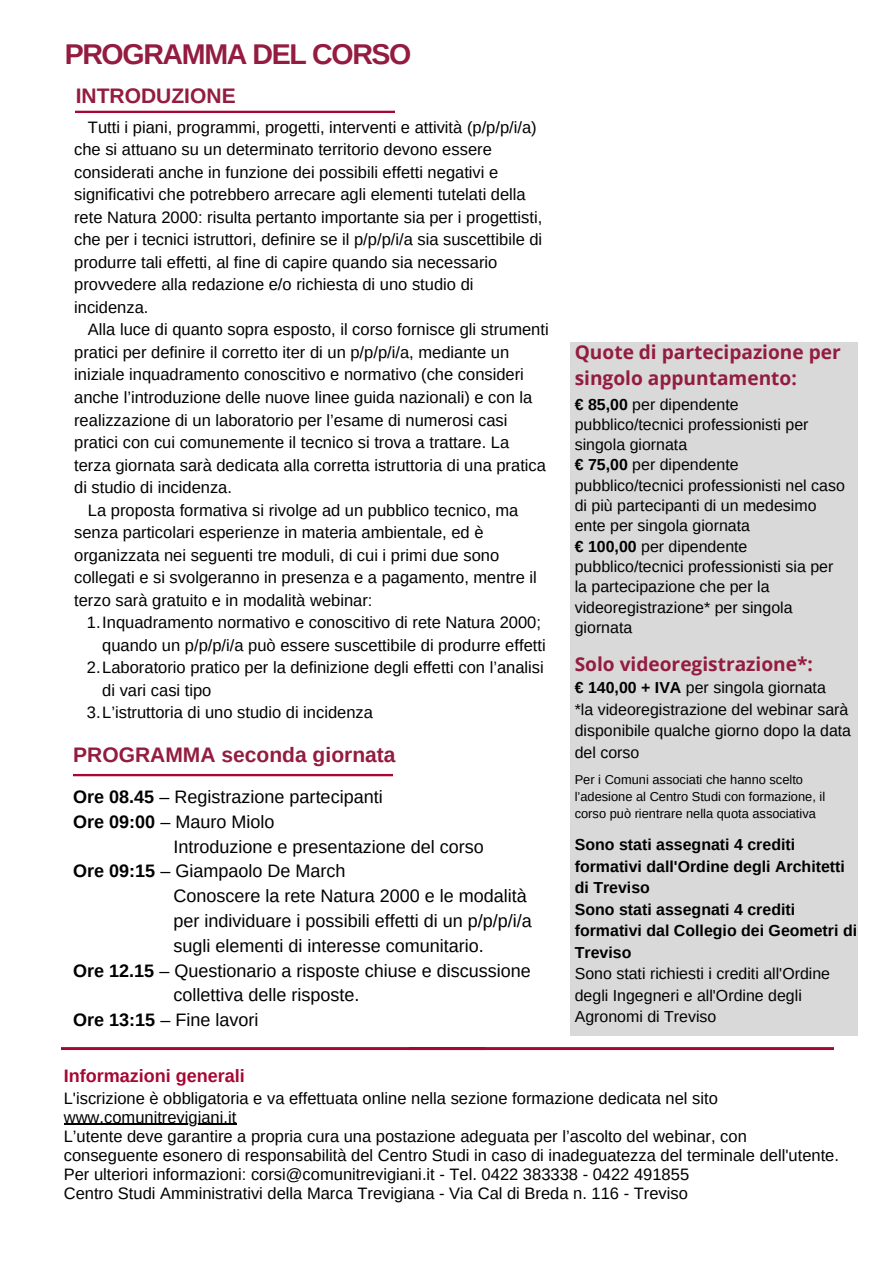
<style>
.page{position:relative;width:894px;height:1264px;background:#fff}
.page>*{position:absolute;margin:0;border:0;box-sizing:border-box;transform-origin:0 0}
.t1{font:700 28.5px "Arimo";letter-spacing:-.05em;color:#931c40}
.t2{font:700 21px "Arimo";color:#931c40}
.t3{font:700 19.05px/26.2px "Open Sans";color:#931c40}
.t4{font:18px "Arimo";color:#000}
.t5{font:700 18px "Arimo";color:#a60733}
.t6{font:16.5px/22.5px "Arimo";color:#000}
.t7{font:15.9px/20.2px "Arimo";color:#000}
.t8{font:700 15.9px/21.5px "Arimo";color:#000}
.t9{font:12.9px/17.1px "Arimo";color:#000}
.s1{font-weight:700}
</style>
<div class="page">
<hr style="left:64px;top:1123px;width:172px;height:1px;background:#000">
<svg style="left:61px;top:1047px;width:772px;height:4px"></svg>
<svg style="left:76px;top:110px;width:318px;height:3px"></svg>
<svg style="left:73px;top:773px;width:319px;height:3px"></svg>
<div style="left:570px;top:342px;width:287px;height:693px;background:#d9d9d9"></div>
<p class="t1" style="left:65px;top:39px;width:348px">PROGRAMMA DEL CORSO</p>
<p class="t2" style="left:76px;top:84px;width:161px">INTRODUZIONE</p>
<p class="t6" style="left:74px;top:116px;width:469px;text-indent:14px">Tutti i piani, programmi, progetti, interventi e attività (p/p/p/i/a) che si attuano su un determinato territorio devono essere considerati anche in funzione dei possibili effetti negativi e significativi che potrebbero arrecare agli elementi tutelati della rete Natura 2000: risulta pertanto importante sia per i progettisti, che per i tecnici istruttori, definire se il p/p/p/i/a sia suscettibile di produrre tali effetti, al fine di capire quando sia necessario provvedere alla redazione e/o richiesta di uno studio di incidenza.</p>
<p class="t6" style="left:74px;top:318px;width:476px;text-indent:14px">Alla luce di quanto sopra esposto, il corso fornisce gli strumenti pratici per definire il corretto iter di un p/p/p/i/a, mediante un iniziale inquadramento conoscitivo e normativo (che consideri anche l’introduzione delle nuove linee guida nazionali) e con la realizzazione di un laboratorio per l’esame di numerosi casi pratici con cui comunemente il tecnico si trova a trattare. La terza giornata sarà dedicata alla corretta istruttoria di una pratica di studio di incidenza.</p>
<p class="t6" style="left:74px;top:498px;width:464px;text-indent:14px">La proposta formativa si rivolge ad un pubblico tecnico, ma senza particolari esperienze in materia ambientale, ed è organizzata nei seguenti tre moduli, di cui i primi due sono collegati e si svolgeranno in presenza e a pagamento, mentre il terzo sarà gratuito e in modalità webinar:</p>
<p class="t6" style="left:87px;top:611px;width:460px;text-align:right">1.Inquadramento normativo e conoscitivo di rete Natura 2000; quando un p/p/p/i/a può essere suscettibile di produrre effetti</p>
<p class="t6" style="left:102px;top:656px;width:443px;text-indent:-15px">2.Laboratorio pratico per la definizione degli effetti con l’analisi di vari casi tipo</p>
<p class="t6" style="left:87px;top:701px;width:287px">3.L’istruttoria di uno studio di incidenza</p>
<p class="t2" style="left:73px;top:743px;width:324px">PROGRAMMA seconda giornata</p>
<p class="t4" style="left:73px;top:786px;width:311px"><span class="s1">Ore 08.45</span> – Registrazione partecipanti</p>
<p class="t4" style="left:73px;top:811px;width:203px"><span class="s1">Ore 09:00</span> – Mauro Miolo</p>
<p class="t4" style="left:173px;top:836px;width:312px">Introduzione e presentazione del corso</p>
<p class="t4" style="left:73px;top:861px;width:274px"><span class="s1">Ore 09:15</span> – Giampaolo De March</p>
<p class="t4" style="left:173px;top:885px;width:355px">Conoscere la rete Natura 2000 e le modalità</p>
<p class="t4" style="left:173px;top:910px;width:360px">per individuare i possibili effetti di un p/p/p/i/a</p>
<p class="t4" style="left:173px;top:935px;width:312px">sugli elementi di interesse comunitario.</p>
<p class="t4" style="left:73px;top:960px;width:459px"><span class="s1">Ore 12.15</span> – Questionario a risposte chiuse e discussione</p>
<p class="t4" style="left:173px;top:985px;width:188px">collettiva delle risposte.</p>
<p class="t4" style="left:73px;top:1009px;width:187px"><span class="s1">Ore 13:15</span> – Fine lavori</p>
<p class="t3" style="left:574px;top:338px;width:267px">Quote di partecipazione per singolo appuntamento:</p>
<p class="t7" style="left:574px;top:394px;width:235px"><span class="s1">€ 85,00</span> per dipendente pubblico/tecnici professionisti per singola giornata</p>
<p class="t7" style="left:574px;top:455px;width:271px"><span class="s1">€ 75,00</span> per dipendente pubblico/tecnici professionisti nel caso di più partecipanti di un medesimo ente per singola giornata</p>
<p class="t7" style="left:574px;top:536px;width:260px"><span class="s1">€ 100,00</span> per dipendente pubblico/tecnici professionisti sia per la partecipazione che per la videoregistrazione* per singola giornata</p>
<p class="t3" style="left:574px;top:650px;width:240px">Solo videoregistrazione*:</p>
<p class="t7" style="left:574px;top:677px;width:252px"><span class="s1">€ 140,00 + IVA</span> per singola giornata</p>
<p class="t7" style="left:574px;top:698px;width:278px;line-height:21.5px">*la videoregistrazione del webinar sarà disponibile qualche giorno dopo la data del corso</p>
<p class="t9" style="left:574px;top:770px;width:252px">Per i Comuni associati che hanno scelto l’adesione al Centro Studi con formazione, il corso può rientrare nella quota associativa</p>
<p class="t8" style="left:574px;top:834px;width:272px">Sono stati assegnati 4 crediti formativi dall'Ordine degli Architetti di Treviso</p>
<p class="t8" style="left:574px;top:898px;width:284px">Sono stati assegnati 4 crediti formativi dal Collegio dei Geometri di<br>Treviso</p>
<p class="t7" style="left:574px;top:963px;width:257px;line-height:21.5px">Sono stati richiesti i crediti all'Ordine degli Ingegneri e all'Ordine degli<br>Agronomi di Treviso</p>
<p class="t5" style="left:64px;top:1065px;width:182px">Informazioni generali</p>
<p class="t6" style="left:64px;top:1088px;width:655px;line-height:19.2px">L'iscrizione è obbligatoria e va effettuata online nella sezione formazione dedicata nel sito www.comunitrevigiani.it</p>
<p class="t6" style="left:64px;top:1124px;width:684px">L’utente deve garantire a propria cura una postazione adeguata per l’ascolto del webinar, con</p>
<p class="t6" style="left:64px;top:1144px;width:776px">conseguente esonero di responsabilità del Centro Studi in caso di inadeguatezza del terminale dell'utente.</p>
<p class="t6" style="left:64px;top:1163px;width:626px">Per ulteriori informazioni: corsi@comunitrevigiani.it - Tel. 0422 383338 - 0422 491855</p>
<p class="t6" style="left:64px;top:1182px;width:625px">Centro Studi Amministrativi della Marca Trevigiana - Via Cal di Breda n. 116 - Treviso</p>
</div>
